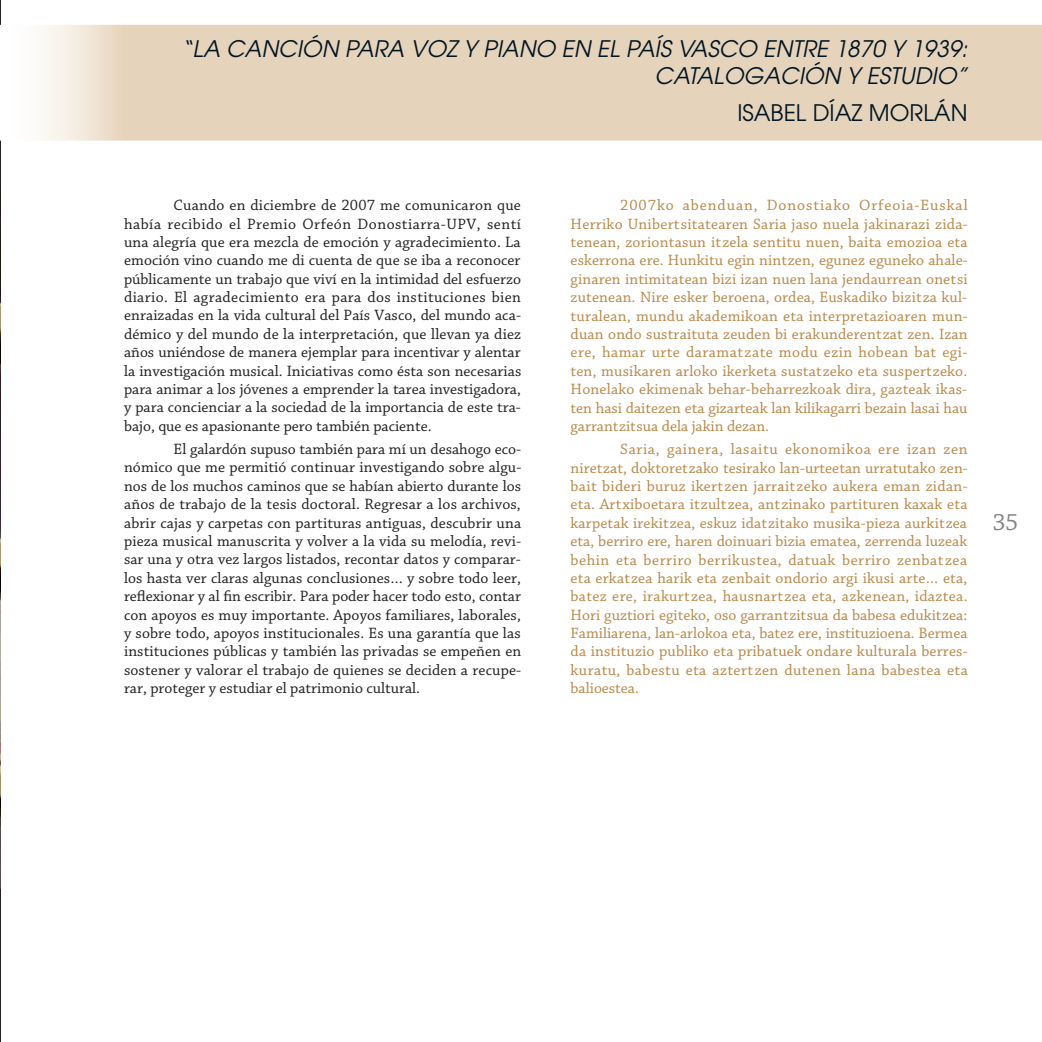
<style>
.page{position:relative;width:1042px;height:1042px;background:#fff}
.page>*{position:absolute;margin:0;border:0;box-sizing:border-box;transform-origin:0 0}
.t1{font:24.5px "Chaparral Pro";color:#808285}
.t2{font:italic 22.75px/27.3px "Avant Garde";color:#001522;text-align:right}
.t3{font:22.75px "Avant Garde";color:#001522}
.t4{font:15.75px/18.4px "Chaparral Pro";color:#231f20;text-align:justify}
.t5{font:15.75px/18.4px "Chaparral Pro";color:#b98747;text-align:justify}
</style>
<div class="page">
<img style="left:0;top:184px;width:1px;height:704px">
<h2 class="t2" style="left:181px;top:34px;width:788px">“LA CANCIÓN PARA VOZ Y PIANO EN EL PAÍS VASCO ENTRE 1870 Y 1939:<br>CATALOGACIÓN Y ESTUDIO”</h2>
<h2 class="t3" style="left:737px;top:99px;width:232px">ISABEL DÍAZ MORLÁN</h2>
<p class="t4" style="left:124px;top:197px;width:399px;text-indent:50px">Cuando en diciembre de 2007 me comunicaron que había recibido el Premio Orfeón Donostiarra-UPV, sentí una alegría que era mezcla de emoción y agradecimiento. La emoción vino cuando me di cuenta de que se iba a reconocer públicamente un trabajo que viví en la intimidad del esfuerzo diario. El agradecimiento era para dos instituciones bien enraizadas en la vida cultural del País Vasco, del mundo aca&shy;démico y del mundo de la interpretación, que llevan ya diez años uniéndose de manera ejemplar para incentivar y alentar la investigación musical. Iniciativas como ésta son necesarias para animar a los jóvenes a emprender la tarea investigadora, y para concienciar a la sociedad de la importancia de este tra&shy;bajo, que es apasionante pero también paciente.</p>
<p class="t4" style="left:124px;top:440px;width:399px;text-indent:50px">El galardón supuso también para mí un desahogo eco&shy;nómico que me permitió continuar investigando sobre algu&shy;nos de los muchos caminos que se habían abierto durante los años de trabajo de la tesis doctoral. Regresar a los archivos, abrir cajas y carpetas con partituras antiguas, descubrir una pieza musical manuscrita y volver a la vida su melodía, revi&shy;sar una y otra vez largos listados, recontar datos y comparar&shy;los hasta ver claras algunas conclusiones… y sobre todo leer, reflexionar y al fin escribir. Para poder hacer todo esto, contar con apoyos es muy importante. Apoyos familiares, laborales, y sobre todo, apoyos institucionales. Es una garantía que las instituciones públicas y también las privadas se empeñen en sostener y valorar el trabajo de quienes se deciden a recupe&shy;rar, proteger y estudiar el patrimonio cultural.</p>
<p class="t5" style="left:570px;top:197px;width:399px;text-indent:50px">2007ko abenduan, Donostiako Orfeoia-Euskal Herriko Unibert sitatearen Saria jaso nuela jakinarazi zida&shy;tenean, zoriontasun it zela sentitu nuen, baita emozioa eta eskerrona ere. Hunkitu egin nint zen, egunez eguneko ahale&shy;ginaren intimitatean bizi izan nuen lana jendaurrean onet si zutenean. Nire esker beroena, ordea, Euskadiko bizit za kul&shy;turalean, mundu akademikoan eta interpretazioaren mun&shy;duan ondo sustraituta zeuden bi erakunderent zat zen. Izan ere, hamar urte daramat zate modu ezin hobean bat egi&shy;ten, musikaren arloko ikerketa sustat zeko eta suspert zeko.<br>Honelako ekimenak behar-beharrezkoak dira, gazteak ikas&shy;ten hasi daitezen eta gizarteak lan kilikagarri bezain lasai hau garrant zit sua dela jakin dezan.</p>
<p class="t5" style="left:570px;top:441px;width:399px;text-indent:50px">Saria, gainera, lasaitu ekonomikoa ere izan zen niret zat, doktoret zako tesirako lan-urteetan urratutako zen&shy;bait bideri buruz ikert zen jarrait zeko aukera eman zidan&shy;eta. Art xiboetara it zult zea, ant zinako partituren kaxak eta karpetak irekit zea, eskuz idat zitako musika-pieza aurkit zea eta, berriro ere, haren doinuari bizia ematea, zerrenda luzeak behin eta berriro berrikustea, datuak berriro zenbat zea eta erkat zea harik eta zenbait ondorio argi ikusi arte… eta, batez ere, irakurt zea, hausnart zea eta, azkenean, idaztea.<br>Hori guztiori egiteko, oso garrant zit sua da babesa edukit zea:<br>Familiarena, lan-arlokoa eta, batez ere, instituzioena. Bermea da instituzio publiko eta pribatuek ondare kulturala berres&shy;kuratu, babestu eta aztert zen dutenen lana babestea eta balioestea.</p>
<h1 class="t1" style="left:993px;top:509px;width:27px">35</h1>
</div>
